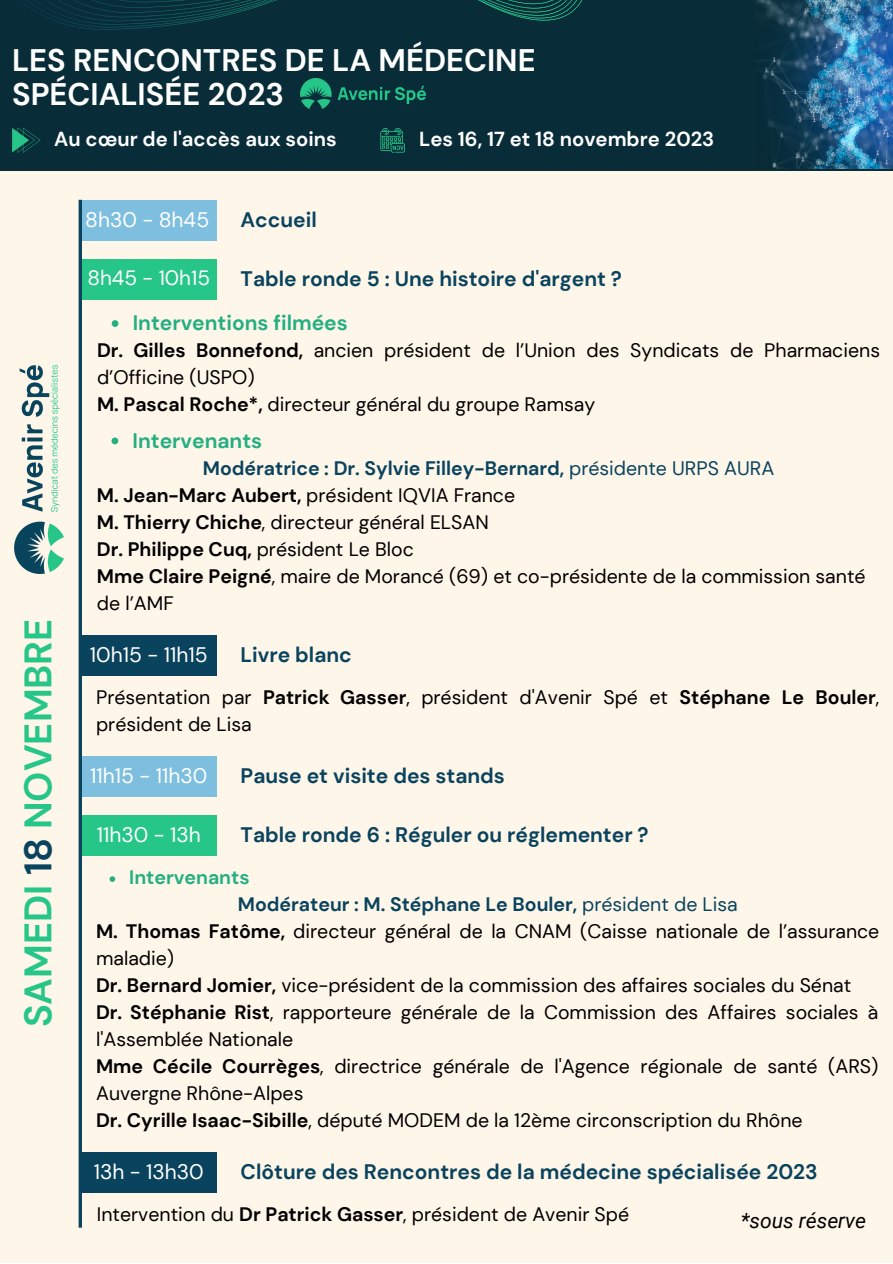
<style>
.page{position:relative;width:893px;height:1264px;background:#fff}
.page>*{position:absolute;margin:0;border:0;box-sizing:border-box;transform-origin:0 0}
.t1{font:700 38.25px "DM Sans";color:#26c689}
.t2{font:700 31.05px "DM Sans";color:#fff}
.t3{font:700 21px "DM Sans";color:#09435d}
.t4{font:21px "DM Sans";color:#fff}
.t5{font:700 21px "DM Sans";color:#23af81}
.t6{font:italic 21px "Roboto";color:#000}
.t7{font:20.7px "DM Sans";color:#fff}
.t8{font:700 20.25px "DM Sans";color:#fff}
.t9{font:19.5px/27px "DM Sans";color:#000}
.t10{font:700 19.5px "DM Sans";color:#09435d}
.t11{font:700 19.5px "DM Sans";color:#000}
.t12{font:700 19.5px "DM Sans";color:#23af81}
.s1{font-weight:700}
.s2{color:#09435d}
.s3{font-weight:400}
</style>
<div class="page">
<div style="left:0;top:0;width:892px;height:1262px;background:#fff6ea"></div>
<img style="left:14px;top:365px;width:49px;height:208px">
<div style="left:81px;top:755px;width:136px;height:41px;background:#7ebedf"></div>
<div style="left:81px;top:200px;width:136px;height:40px;background:#7ebedf"></div>
<div style="left:81px;top:815px;width:136px;height:40px;background:#26c689"></div>
<svg style="left:110px;top:876px;width:5px;height:5px"></svg>
<div style="left:81px;top:1152px;width:136px;height:40px;background:#09435d"></div>
<div style="left:81px;top:259px;width:136px;height:41px;background:#26c689"></div>
<svg style="left:111px;top:437px;width:7px;height:7px"></svg>
<svg style="left:112px;top:320px;width:6px;height:7px"></svg>
<div style="left:81px;top:634px;width:136px;height:41px;background:#09435d"></div>
<hr style="left:79px;top:200px;width:3px;height:1027px;background:#09435d">
<div style="left:0;top:0;width:892px;height:170px;background:#082c38"></div>
<img style="left:756px;top:0;width:136px;height:169px">
<svg style="left:12px;top:141px;width:27px;height:12px"></svg>
<svg style="left:12px;top:0;width:571px;height:141px"></svg>
<img style="left:301px;top:78px;width:125px;height:30px">
<svg style="left:380px;top:128px;width:25px;height:25px"></svg>
<p class="t2" style="left:12px;top:40px;width:525px">LES RENCONTRES DE LA MÉDECINE</p>
<p class="t2" style="left:12px;top:74px;width:273px">SPÉCIALISÉE 2023</p>
<p class="t8" style="left:419px;top:126px;width:296px">Les 16, 17 et 18 novembre 2023</p>
<p class="t8" style="left:54px;top:126px;width:284px">Au cœur de l'accès aux soins</p>
<p class="t4" style="left:85px;top:206px;width:125px">8h30 - 8h45</p>
<p class="t3" style="left:240px;top:206px;width:78px">Accueil</p>
<p class="t7" style="left:87px;top:265px;width:124px">8h45 - 10h15</p>
<p class="t3" style="left:240px;top:265px;width:383px">Table ronde 5 : Une histoire d'argent ?</p>
<p class="t5" style="left:133px;top:309px;width:217px">Interventions filmées</p>
<p class="t9" style="left:97px;top:337px;width:784px"><span class="s1">Dr. Gilles Bonnefond,</span> ancien président de l’Union des Syndicats de Pharmaciens d’Officine (USPO)</p>
<p class="t9" style="left:97px;top:391px;width:499px"><span class="s1">M. Pascal Roche*,</span> directeur général du groupe Ramsay</p>
<p class="t1" style="left:13px;top:1027px;width:410px;rotate:-90deg">SAMEDI <span class="s2">18</span> NOVEMBRE</p>
<p class="t5" style="left:133px;top:427px;width:131px">Intervenants</p>
<p class="t10" style="left:203px;top:455px;width:573px">Modératrice : Dr. Sylvie Filley-Bernard, <span class="s3">présidente URPS AURA</span></p>
<p class="t9" style="left:97px;top:481px;width:419px"><span class="s1">M. Jean-Marc Aubert,</span> président IQVIA France</p>
<p class="t9" style="left:97px;top:508px;width:393px"><span class="s1">M. Thierry Chiche</span>, directeur général ELSAN</p>
<p class="t11" style="left:97px;top:536px;width:318px">Dr. Philippe Cuq, <span class="s3">président Le Bloc</span></p>
<p class="t9" style="left:97px;top:562px;width:770px"><span class="s1">Mme Claire Peigné</span>, maire de Morancé (69) et co-présidente de la commission santé de l’AMF</p>
<p class="t4" style="left:90px;top:641px;width:119px">10h15 - 11h15</p>
<p class="t3" style="left:240px;top:641px;width:113px">Livre blanc</p>
<p class="t9" style="left:96px;top:683px;width:784px">Présentation par <span class="s1">Patrick Gasser</span>, président d'Avenir Spé et <span class="s1">Stéphane Le Bouler</span>, président de Lisa</p>
<p class="t4" style="left:90px;top:762px;width:119px">11h15 - 11h30</p>
<p class="t3" style="left:240px;top:761px;width:266px">Pause et visite des stands</p>
<p class="t4" style="left:97px;top:821px;width:106px">11h30 - 13h</p>
<p class="t3" style="left:240px;top:821px;width:409px">Table ronde 6 : Réguler ou réglementer ?</p>
<p class="t12" style="left:129px;top:864px;width:122px">Intervenants</p>
<p class="t10" style="left:238px;top:891px;width:501px">Modérateur : M. Stéphane Le Bouler, <span class="s3">président de Lisa</span></p>
<p class="t9" style="left:96px;top:918px;width:784px"><span class="s1">M. Thomas Fatôme,</span> directeur général de la CNAM (Caisse nationale de l’assurance maladie)</p>
<p class="t9" style="left:96px;top:971px;width:756px"><span class="s1">Dr. Bernard Jomier,</span> vice-président de la commission des affaires sociales du Sénat</p>
<p class="t9" style="left:96px;top:998px;width:783px"><span class="s1">Dr. Stéphanie Rist</span>, rapporteure générale de la Commission des Affaires sociales à l'Assemblée Nationale</p>
<p class="t9" style="left:96px;top:1052px;width:783px"><span class="s1">Mme Cécile Courrèges</span>, directrice générale de l'Agence régionale de santé (ARS)<br>Auvergne Rhône-Alpes</p>
<p class="t9" style="left:96px;top:1106px;width:708px"><span class="s1">Dr. Cyrille Isaac-Sibille</span>, député MODEM de la 12ème circonscription du Rhône</p>
<p class="t4" style="left:94px;top:1158px;width:112px">13h - 13h30</p>
<p class="t3" style="left:240px;top:1158px;width:578px">Clôture des Rencontres de la médecine spécialisée 2023</p>
<p class="t9" style="left:97px;top:1200px;width:533px">Intervention du <span class="s1">Dr Patrick Gasser</span>, président de Avenir Spé</p>
<p class="t6" style="left:740px;top:1208px;width:127px">*sous réserve</p>
</div>
